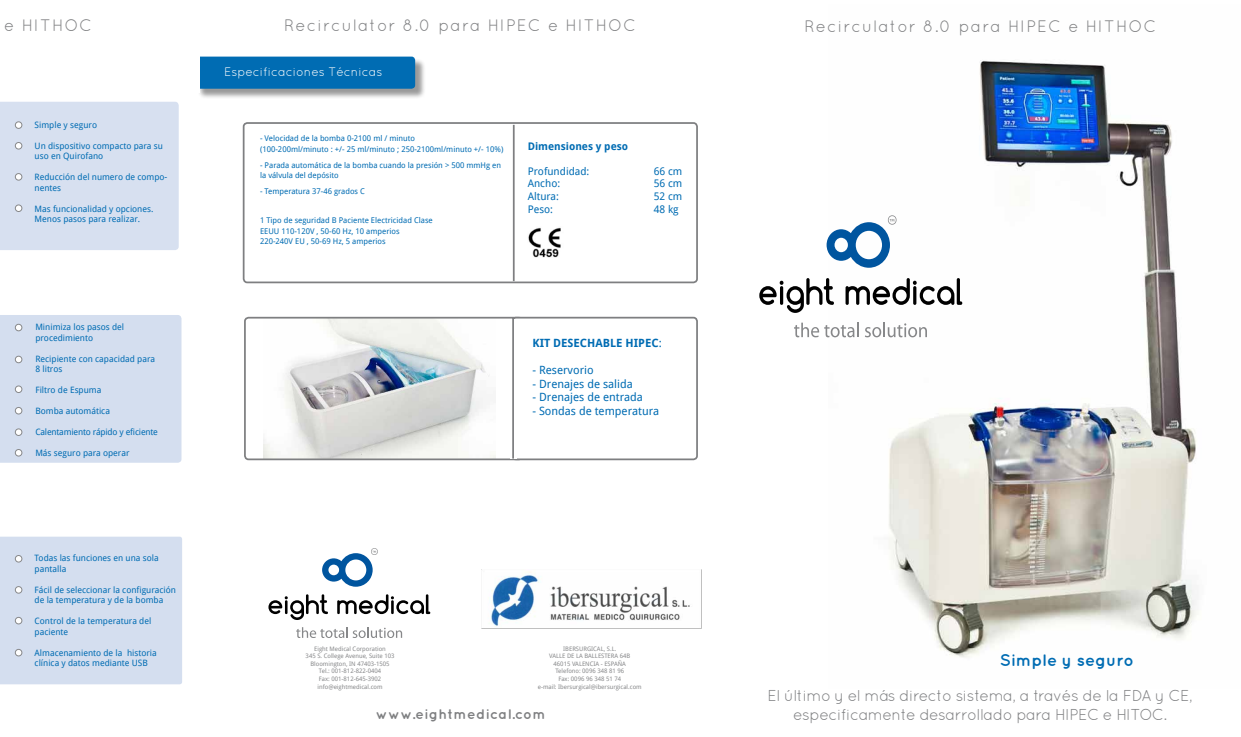
<style>
.page{position:relative;width:1241px;height:737px;background:#fff}
.page>*{position:absolute;margin:0;border:0;box-sizing:border-box;transform-origin:0 0}
.t1{font:16.62px "Quicksand";letter-spacing:.07em;color:#7e7f81}
.t2{font:700 16.62px "Quicksand";color:#006cb3}
.t3{font:15.75px/18.9px "Quicksand";letter-spacing:-.03em;color:#7e7f81;text-align:center}
.t4{font:700 14px "Quicksand";letter-spacing:.03em;color:#7e7f81}
.t5{font:12.25px "Quicksand";color:#fff}
.t6{font:11.38px "Droid Sans";color:#006cb3}
.t7{font:700 11.38px "Droid Sans";color:#006cb3}
.t8{font:10.5px "Droid Sans";color:#006cb3}
.t9{font:700 10.5px "Droid Sans";color:#006cb3}
.t10{font:8.75px/10.5px "Droid Sans";color:#006cb3}
.t11{font:8.75px "Droid Sans";letter-spacing:-.02em;color:#006cb3}
.t12{font:7.88px/10.5px "Droid Sans";color:#006cb3}
.t13{font:6.12px/7.4px "Droid Sans";color:#87888a;text-align:center}
.s1{font-weight:400}
</style>
<div class="page">
<div style="left:0;top:102px;width:179px;height:148px;background:#d7e0f0"></div>
<div style="left:0;top:315px;width:181px;height:148px;background:#d4deef"></div>
<div style="left:0;top:536px;width:182px;height:148px;background:#d4deef"></div>
<div style="left:15px;top:122px;width:7px;height:6px;background:#fff;border-radius:50%"></div>
<div style="left:15px;top:121px;width:7px;height:8px;border:1px solid #87888a;border-radius:50%"></div>
<div style="left:15px;top:142px;width:7px;height:7px;background:#fff;border-radius:50%"></div>
<div style="left:15px;top:142px;width:7px;height:7px;border:1px solid #87888a;border-radius:50%"></div>
<div style="left:15px;top:205px;width:7px;height:6px;background:#fff;border-radius:50%"></div>
<div style="left:15px;top:204px;width:7px;height:8px;border:1px solid #87888a;border-radius:50%"></div>
<div style="left:15px;top:173px;width:7px;height:7px;background:#fff;border-radius:50%"></div>
<div style="left:15px;top:173px;width:7px;height:8px;border:1px solid #87888a;border-radius:50%"></div>
<div style="left:15px;top:324px;width:7px;height:7px;background:#fff;border-radius:50%"></div>
<div style="left:15px;top:324px;width:7px;height:7px;border:1px solid #87888a;border-radius:50%"></div>
<div style="left:15px;top:356px;width:7px;height:7px;background:#fff;border-radius:50%"></div>
<div style="left:15px;top:356px;width:7px;height:7px;border:1px solid #87888a;border-radius:50%"></div>
<div style="left:15px;top:407px;width:7px;height:7px;background:#fff;border-radius:50%"></div>
<div style="left:15px;top:407px;width:7px;height:7px;border:1px solid #87888a;border-radius:50%"></div>
<div style="left:15px;top:386px;width:7px;height:6px;background:#fff;border-radius:50%"></div>
<div style="left:15px;top:385px;width:7px;height:8px;border:1px solid #87888a;border-radius:50%"></div>
<div style="left:15px;top:449px;width:7px;height:7px;background:#fff;border-radius:50%"></div>
<div style="left:15px;top:449px;width:7px;height:7px;border:1px solid #87888a;border-radius:50%"></div>
<div style="left:15px;top:429px;width:7px;height:6px;background:#fff;border-radius:50%"></div>
<div style="left:15px;top:428px;width:7px;height:8px;border:1px solid #87888a;border-radius:50%"></div>
<div style="left:15px;top:555px;width:7px;height:7px;background:#fff;border-radius:50%"></div>
<div style="left:15px;top:555px;width:7px;height:7px;border:1px solid #87888a;border-radius:50%"></div>
<div style="left:15px;top:586px;width:7px;height:7px;background:#fff;border-radius:50%"></div>
<div style="left:15px;top:586px;width:7px;height:7px;border:1px solid #87888a;border-radius:50%"></div>
<div style="left:15px;top:617px;width:7px;height:7px;background:#fff;border-radius:50%"></div>
<div style="left:15px;top:617px;width:7px;height:7px;border:1px solid #87888a;border-radius:50%"></div>
<div style="left:15px;top:649px;width:7px;height:7px;background:#fff;border-radius:50%"></div>
<div style="left:15px;top:649px;width:7px;height:7px;border:1px solid #87888a;border-radius:50%"></div>
<img style="left:828px;top:60px;width:369px;height:598px">
<svg style="left:759px;top:278px;width:74px;height:35px"></svg>
<svg style="left:845px;top:278px;width:117px;height:27px"></svg>
<svg style="left:794px;top:323px;width:64px;height:14px"></svg>
<svg style="left:864px;top:323px;width:62px;height:14px"></svg>
<svg style="left:826px;top:215px;width:70px;height:53px"></svg>
<div style="left:197px;top:58px;width:229px;height:41px;background:#000;opacity:.4"></div>
<div style="left:195px;top:57px;width:220px;height:32px;background:#006cb3;border-radius:4px"></div>
<img style="left:263px;top:320px;width:232px;height:137px">
<div style="left:244px;top:317px;width:279px;height:143px;border:2px solid #7e7f81;border-radius:4px"></div>
<svg style="left:268px;top:594px;width:60px;height:26px"></svg>
<svg style="left:337px;top:594px;width:93px;height:20px"></svg>
<svg style="left:296px;top:627px;width:106px;height:11px"></svg>
<svg style="left:322px;top:548px;width:56px;height:38px"></svg>
<div style="left:243px;top:122px;width:454px;height:161px;border:2px solid #7e7f81;border-radius:4px"></div>
<div style="left:512px;top:318px;width:185px;height:141px;background:#fff;border-radius:4px"></div>
<div style="left:511px;top:317px;width:186px;height:143px;border:2px solid #7e7f81;border-radius:4px"></div>
<div style="left:510px;top:318px;width:6px;height:140px;background:#fff"></div>
<hr style="left:512px;top:318px;width:2px;height:140px;background:#7e7f81">
<img style="left:528px;top:227px;width:33px;height:31px">
<hr style="left:513px;top:125px;width:1px;height:156px;background:#7e7f81">
<div style="left:190px;top:54px;width:9px;height:38px;background:#fff"></div>
<img style="left:491px;top:572px;width:199px;height:54px">
<h1 class="t1" style="left:4px;top:16px;width:89px">e HITHOC</h1>
<h1 class="t1" style="left:284px;top:16px;width:353px">Recirculator 8.0 para HIPEC e HITHOC</h1>
<p class="t10" style="left:35px;top:119px;width:64px">Simple y seguro</p>
<p class="t10" style="left:35px;top:140px;width:130px">Un dispositivo compacto para su uso en Quirofano</p>
<p class="t10" style="left:35px;top:172px;width:134px">Reducción del numero de compo&shy;nentes</p>
<p class="t10" style="left:35px;top:203px;width:120px">Mas funcionalidad y opciones.<br>Menos pasos para realizar.</p>
<p class="t10" style="left:35px;top:322px;width:90px">Minimiza los pasos del procedimiento</p>
<p class="t10" style="left:35px;top:353px;width:121px">Recipiente con capacidad para<br>8 litros</p>
<p class="t10" style="left:35px;top:385px;width:68px">Filtro de Espuma</p>
<p class="t10" style="left:35px;top:406px;width:76px">Bomba automática</p>
<p class="t11" style="left:35px;top:427px;width:124px">Calentamiento rápido y eficiente</p>
<p class="t10" style="left:35px;top:448px;width:96px">Más seguro para operar</p>
<p class="t10" style="left:35px;top:553px;width:126px">Todas las funciones en una sola pantalla</p>
<p class="t10" style="left:35px;top:584px;width:143px">Fácil de seleccionar la configuración de la temperatura y de la bomba</p>
<p class="t10" style="left:35px;top:616px;width:118px">Control de la temperatura del paciente</p>
<p class="t10" style="left:35px;top:647px;width:124px">Almacenamiento de la historia clínica y datos mediante USB</p>
<h3 class="t5" style="left:224px;top:65px;width:160px">Especificaciones Técnicas</h3>
<p class="t12" style="left:260px;top:133px;width:245px">- Velocidad de la bomba 0-2100 ml / minuto<br>(100-200ml/minuto : +/- 25 ml/minuto ; 250-2100ml/minuto +/- 10%)</p>
<p class="t12" style="left:260px;top:160px;width:242px">- Parada automática de la bomba cuando la presión &gt; 500 mmHg en la válvula del depósito</p>
<p class="t12" style="left:260px;top:186px;width:106px">- Temperatura 37-46 grados C</p>
<p class="t12" style="left:260px;top:215px;width:174px">1 Tipo de seguridad B Paciente Electricidad Clase<br>EEUU 110-120V , 50-60 Hz, 10 amperios<br>220-240V EU , 50-69 Hz, 5 amperios</p>
<p class="t9" style="left:527px;top:140px;width:102px">Dimensiones y peso</p>
<p class="t8" style="left:527px;top:165px;width:63px">Profundidad:</p>
<p class="t8" style="left:653px;top:165px;width:30px">66 cm</p>
<p class="t8" style="left:527px;top:178px;width:34px">Ancho:</p>
<p class="t8" style="left:653px;top:178px;width:30px">56 cm</p>
<p class="t8" style="left:527px;top:190px;width:33px">Altura:</p>
<p class="t8" style="left:653px;top:190px;width:30px">52 cm</p>
<p class="t8" style="left:527px;top:203px;width:27px">Peso:</p>
<p class="t8" style="left:653px;top:203px;width:26px">48 kg</p>
<h3 class="t7" style="left:532px;top:336px;width:131px">KIT DESECHABLE HIPEC<span class="s1">:</span></h3>
<h3 class="t6" style="left:532px;top:363px;width:63px">- Reservorio</h3>
<h3 class="t6" style="left:532px;top:377px;width:102px">- Drenajes de salida</h3>
<h3 class="t6" style="left:532px;top:390px;width:112px">- Drenajes de entrada</h3>
<h3 class="t6" style="left:532px;top:404px;width:128px">- Sondas de temperatura</h3>
<p class="t13" style="left:305px;top:645px;width:90px">Eight Medical Corporation<br>345 S. College Avenue, Suite 103<br>Bloomington, IN 47403-1505<br>Tel.: 001-812-822-0404<br>Fax: 001-812-645-3902</p>
<p class="t13" style="left:317px;top:683px;width:66px">info@eightmedical.com</p>
<p class="t13" style="left:549px;top:645px;width:83px">IBERSURGICAL, S.L.<br>VALLE DE LA BALLESTERA 64B<br>46015 VALENCIA - ESPAÑA<br>Telefono: 0096 348 81 96<br>Fax: 0096 96 348 51 74</p>
<p class="t13" style="left:537px;top:683px;width:105px">e-mail: Ibersurgical@ibersurgical.com</p>
<h3 class="t4" style="left:376px;top:705px;width:171px">www.eightmedical.com</h3>
<h1 class="t1" style="left:804px;top:16px;width:353px">Recirculator 8.0 para HIPEC e HITHOC</h1>
<h1 class="t2" style="left:999px;top:650px;width:135px">Simple y seguro</h1>
<h2 class="t3" style="left:767px;top:685px;width:426px">El último y el más directo sistema, a través de la FDA y CE, especificamente desarrollado para HIPEC e HITOC.</h2>
</div>
